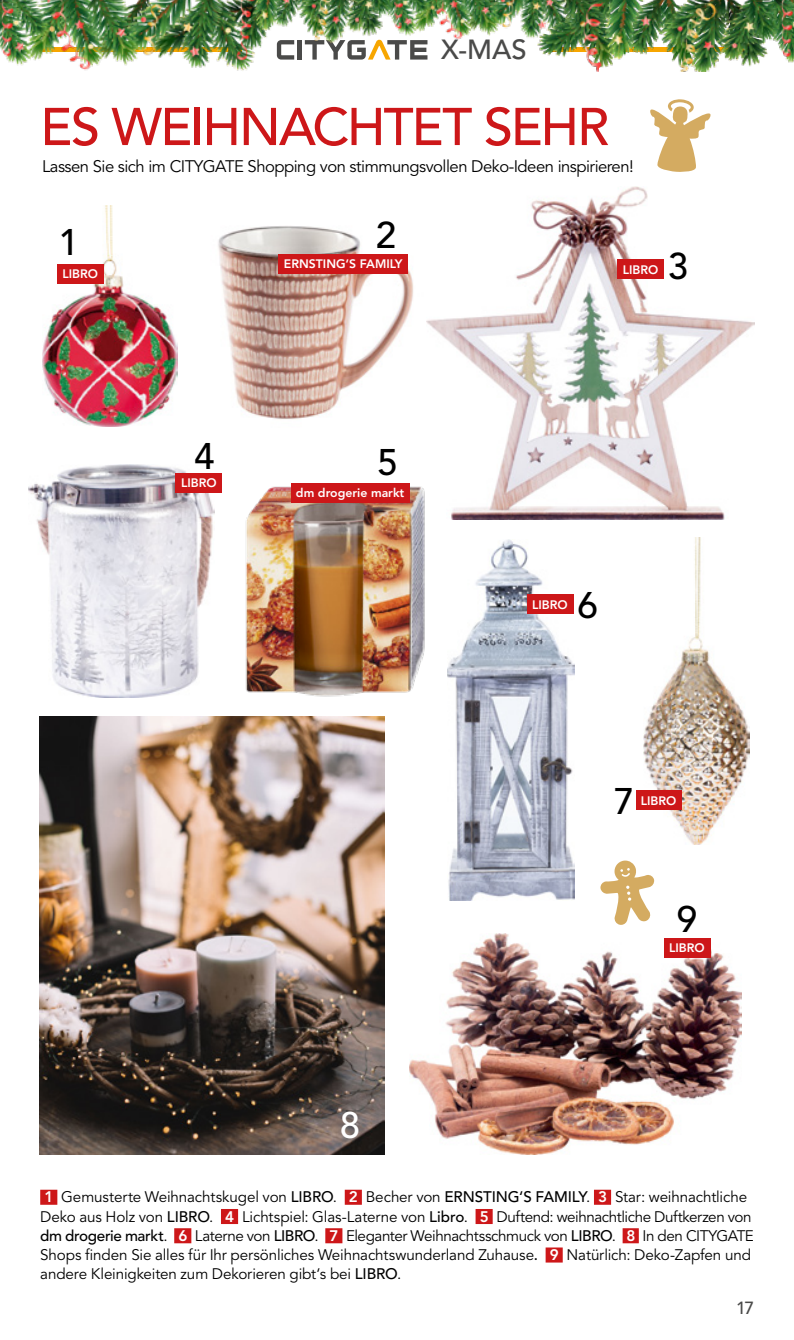
<style>
.page{position:relative;width:794px;height:1340px;background:#fff}
.page>*{position:absolute;margin:0;border:0;box-sizing:border-box;transform-origin:0 0}
.t1{font:500 52.5px "Avenir LT Std";letter-spacing:-.04em;color:#cd1719}
.t2{font:500 36.75px "Avenir LT Std";color:#000}
.t3{font:500 36.75px "Avenir LT Std";color:#fff}
.t4{font:500 27.47px "Avenir LT Std";color:#4a4a49}
.t5{font:500 17.5px "Avenir LT Std";color:#4a4a49}
.t6{font:16.62px "Avenir LT Std";letter-spacing:-.03em;color:#000}
.t7{font:15.22px/19.2px "Avenir LT Std";letter-spacing:-.01em;color:#000}
.t8{font:800 12.25px "Avenir LT Std";color:#fff}
.s1{font-weight:800;color:#fff}
.s2{font-weight:500}
</style>
<div class="page">
<svg style="left:279px;top:44px;width:15px;height:16px"></svg>
<div style="left:297px;top:40px;width:5px;height:20px;background:#4a4a49"></div>
<svg style="left:305px;top:44px;width:122px;height:16px"></svg>
<div style="left:40px;top:1189px;width:17px;height:15px;background:#cd1719"></div>
<div style="left:345px;top:1189px;width:17px;height:15px;background:#cd1719"></div>
<div style="left:594px;top:1189px;width:17px;height:15px;background:#cd1719"></div>
<div style="left:221px;top:1208px;width:17px;height:15px;background:#cd1719"></div>
<div style="left:475px;top:1208px;width:18px;height:15px;background:#cd1719"></div>
<div style="left:174px;top:1228px;width:17px;height:15px;background:#cd1719"></div>
<div style="left:325px;top:1228px;width:17px;height:15px;background:#cd1719"></div>
<div style="left:622px;top:1228px;width:17px;height:15px;background:#cd1719"></div>
<div style="left:545px;top:1247px;width:18px;height:15px;background:#cd1719"></div>
<img style="left:218px;top:226px;width:195px;height:194px">
<img style="left:42px;top:205px;width:135px;height:222px">
<img style="left:426px;top:186px;width:329px;height:333px">
<img style="left:448px;top:540px;width:126px;height:360px">
<img style="left:409px;top:933px;width:333px;height:221px">
<img style="left:29px;top:464px;width:180px;height:234px">
<img style="left:209px;top:464px;width:250px;height:249px">
<img style="left:40px;top:716px;width:344px;height:438px">
<img style="left:643px;top:537px;width:106px;height:307px">
<div style="left:278px;top:254px;width:130px;height:19px;background:#cd1719"></div>
<div style="left:617px;top:259px;width:46px;height:20px;background:#cd1719"></div>
<div style="left:636px;top:790px;width:45px;height:20px;background:#cd1719"></div>
<div style="left:176px;top:473px;width:46px;height:19px;background:#cd1719"></div>
<div style="left:664px;top:937px;width:46px;height:20px;background:#cd1719"></div>
<div style="left:527px;top:594px;width:46px;height:20px;background:#cd1719"></div>
<div style="left:291px;top:482px;width:118px;height:20px;background:#cd1719"></div>
<div style="left:57px;top:264px;width:46px;height:19px;background:#cd1719"></div>
<svg style="left:650px;top:99px;width:61px;height:73px"></svg>
<svg style="left:600px;top:860px;width:54px;height:64px"></svg>
<img style="left:538px;top:0;width:256px;height:72px">
<img style="left:0;top:0;width:279px;height:71px">
<img style="left:253px;top:0;width:316px;height:44px">
<h3 class="t4" style="left:441px;top:34px;width:87px">X-MAS</h3>
<h1 class="t1" style="left:40px;top:96px;width:570px">ES WEIHNACHTET SEHR</h1>
<p class="t6" style="left:42px;top:157px;width:593px">Lassen Sie sich im CITYGATE Shopping von stimmungsvollen Deko-Ideen inspirieren!</p>
<h2 class="t2" style="left:58px;top:221px;width:22px">1</h2>
<p class="t8" style="left:63px;top:267px;width:37px">LIBRO</p>
<h2 class="t2" style="left:376px;top:214px;width:22px">2</h2>
<p class="t8" style="left:284px;top:257px;width:120px">ERNSTING‘S FAMILY</p>
<p class="t8" style="left:623px;top:262px;width:37px">LIBRO</p>
<h2 class="t2" style="left:668px;top:245px;width:22px">3</h2>
<h2 class="t2" style="left:194px;top:434px;width:22px">4</h2>
<h2 class="t2" style="left:377px;top:441px;width:22px">5</h2>
<p class="t8" style="left:181px;top:476px;width:37px">LIBRO</p>
<p class="t8" style="left:296px;top:486px;width:110px">dm drogerie markt</p>
<p class="t8" style="left:532px;top:597px;width:37px">LIBRO</p>
<h2 class="t2" style="left:577px;top:584px;width:22px">6</h2>
<h2 class="t3" style="left:340px;top:1104px;width:22px">8</h2>
<h2 class="t2" style="left:613px;top:780px;width:22px">7</h2>
<p class="t8" style="left:641px;top:793px;width:37px">LIBRO</p>
<h2 class="t2" style="left:677px;top:897px;width:22px">9</h2>
<p class="t8" style="left:669px;top:940px;width:37px">LIBRO</p>
<p class="t7" style="left:40px;top:1187px;width:715px"><span class="s1">1</span> Gemusterte Weihnachtskugel von <span class="s2">LIBRO</span>. <span class="s1">2</span> Becher von <span class="s2">ERNSTING‘S FAMILY</span>. <span class="s1">3</span> Star: weihnachtliche Deko aus Holz von <span class="s2">LIBRO</span>. <span class="s1">4</span> Lichtspiel: Glas-Laterne von <span class="s2">Libro</span>. <span class="s1">5</span> Duftend: weihnachtliche Duftkerzen von <span class="s2">dm drogerie markt</span>. <span class="s1">6</span> Laterne von <span class="s2">LIBRO</span>. <span class="s1">7</span> Eleganter Weihnachtsschmuck von <span class="s2">LIBRO</span>. <span class="s1">8</span> In den CITYGATE Shops finden Sie alles für Ihr persönliches Weihnachtswunderland Zuhause<span class="s2">.</span> <span class="s1">9</span> Natürlich: Deko-Zapfen und andere Kleinigkeiten zum Dekorieren gibt‘s bei <span class="s2">LIBRO</span>.</p>
<p class="t5" style="left:736px;top:1297px;width:20px">17</p>
</div>
